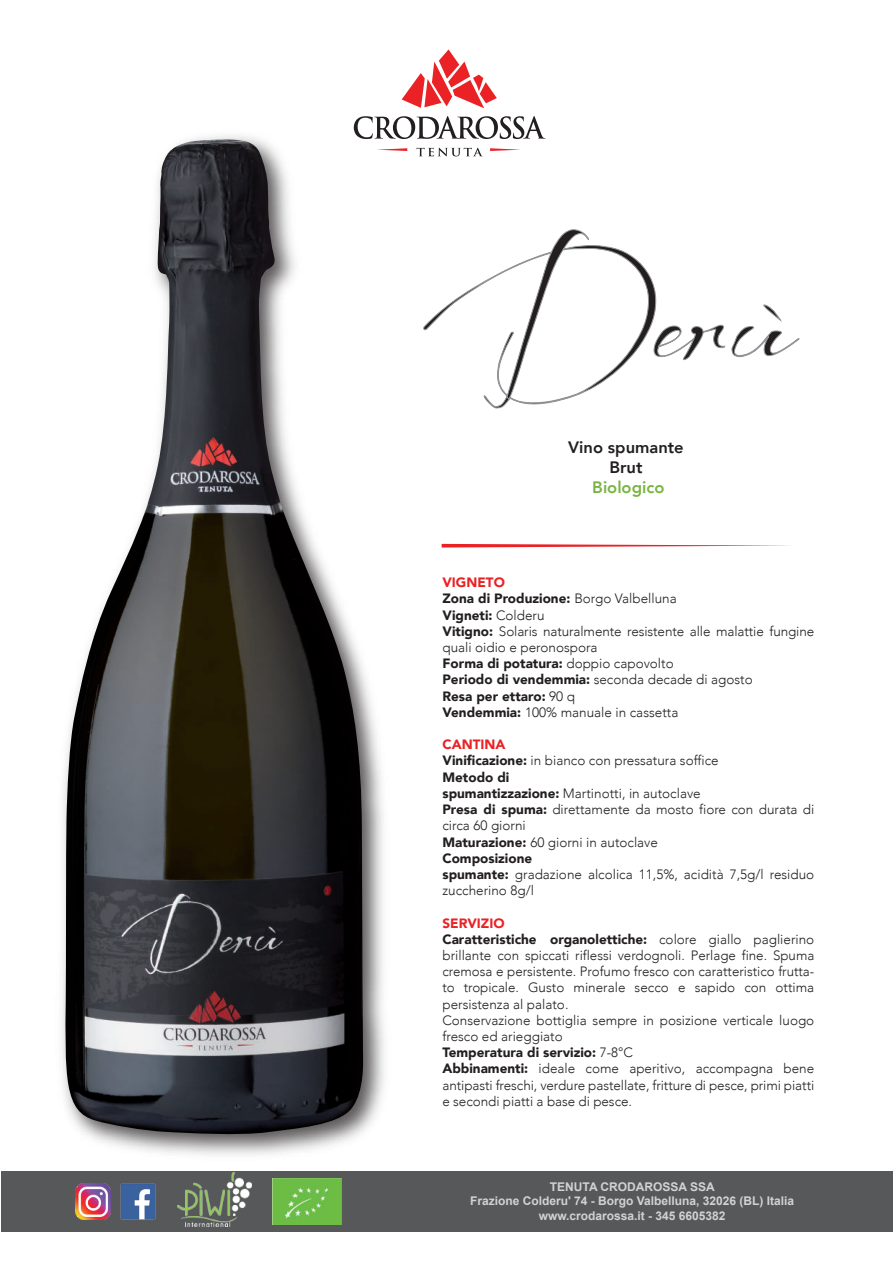
<style>
.page{position:relative;width:893px;height:1263px;background:#fff}
.page>*{position:absolute;margin:0;border:0;box-sizing:border-box;transform-origin:0 0}
.t1{font:800 16.5px/19.8px "Avenir";color:#231f20;text-align:center}
.t2{font:800 16.5px "Avenir";color:#79b442}
.t3{font:300 13.5px/16.2px "Avenir";color:#231f20}
.t4{font:700 12px/14.4px "Arial";color:#d1d2d4;text-align:center}
.s1{font-weight:900;color:#ea2225}
.s2{font-weight:900}
</style>
<div class="page">
<img style="left:62px;top:125px;width:322px;height:1030px">
<img style="left:65px;top:139px;width:300px;height:997px">
<svg style="left:442px;top:544px;width:348px;height:3px"></svg>
<svg style="left:423px;top:229px;width:377px;height:180px"></svg>
<svg style="left:354px;top:116px;width:191px;height:23px"></svg>
<svg style="left:416px;top:148px;width:66px;height:8px"></svg>
<svg style="left:402px;top:49px;width:95px;height:59px"></svg>
<svg style="left:377px;top:148px;width:30px;height:3px"></svg>
<svg style="left:490px;top:148px;width:30px;height:3px"></svg>
<div style="left:1px;top:1171px;width:892px;height:60px;background:#57585a"></div>
<img style="left:177px;top:1172px;width:75px;height:55px">
<img style="left:75px;top:1183px;width:36px;height:36px">
<img style="left:120px;top:1183px;width:36px;height:36px">
<img style="left:272px;top:1178px;width:70px;height:46px">
<p class="t1" style="left:568px;top:437px;width:117px">Vino spumante<br>Brut</p>
<p class="t2" style="left:592px;top:474px;width:74px">Biologico</p>
<p class="t3" style="left:442px;top:574px;width:373px"><span class="s1">VIGNETO<br></span><span class="s2">Zona di Produzione:</span> Borgo Valbelluna<br><span class="s2">Vigneti:</span> Colderu<br><span class="s2">Vitigno:</span> Solaris naturalmente resistente alle malattie fungine quali oidio e peronospora<br><span class="s2">Forma di potatura:</span> doppio capovolto<br><span class="s2">Periodo di vendemmia:</span> seconda decade di agosto<br><span class="s2">Resa per ettaro:</span> 90 q<br><span class="s2">Vendemmia:</span> 100% manuale in cassetta</p>
<p class="t3" style="left:442px;top:736px;width:373px"><span class="s1">CANTINA<br></span><span class="s2">Vinificazione:</span> in bianco con pressatura soffice<br><span class="s2">Metodo di<br>spumantizzazione:</span> Martinotti, in autoclave<br><span class="s2">Presa di spuma:</span> direttamente da mosto fiore con durata di circa 60 giorni<br><span class="s2">Maturazione:</span> 60 giorni in autoclave<br><span class="s2">Composizione<br>spumante:</span> gradazione alcolica 11,5%, acidità 7,5g/l residuo zuccherino 8g/l</p>
<p class="t3" style="left:442px;top:915px;width:373px"><span class="s1">SERVIZIO<br></span><span class="s2">Caratteristiche organolettiche:</span> colore giallo paglierino brillante con spiccati riflessi verdognoli. Perlage fine. Spuma cremosa e persistente. Profumo fresco con caratteristico frutta&shy;to tropicale. Gusto minerale secco e sapido con ottima persistenza al palato.<br>Conservazione bottiglia sempre in posizione verticale luogo fresco ed arieggiato<br><span class="s2">Temperatura di servizio:</span> 7-8°C<br><span class="s2">Abbinamenti:</span> ideale come aperitivo, accompagna bene antipasti freschi, verdure pastellate, fritture di pesce, primi piatti e secondi piatti a base di pesce.</p>
<p class="t4" style="left:470px;top:1179px;width:326px">TENUTA CRODAROSSA SSA<br>Frazione Colderu' 74 - Borgo Valbelluna, 32026 (BL) Italia www.crodarossa.it - 345 6605382</p>
</div>
